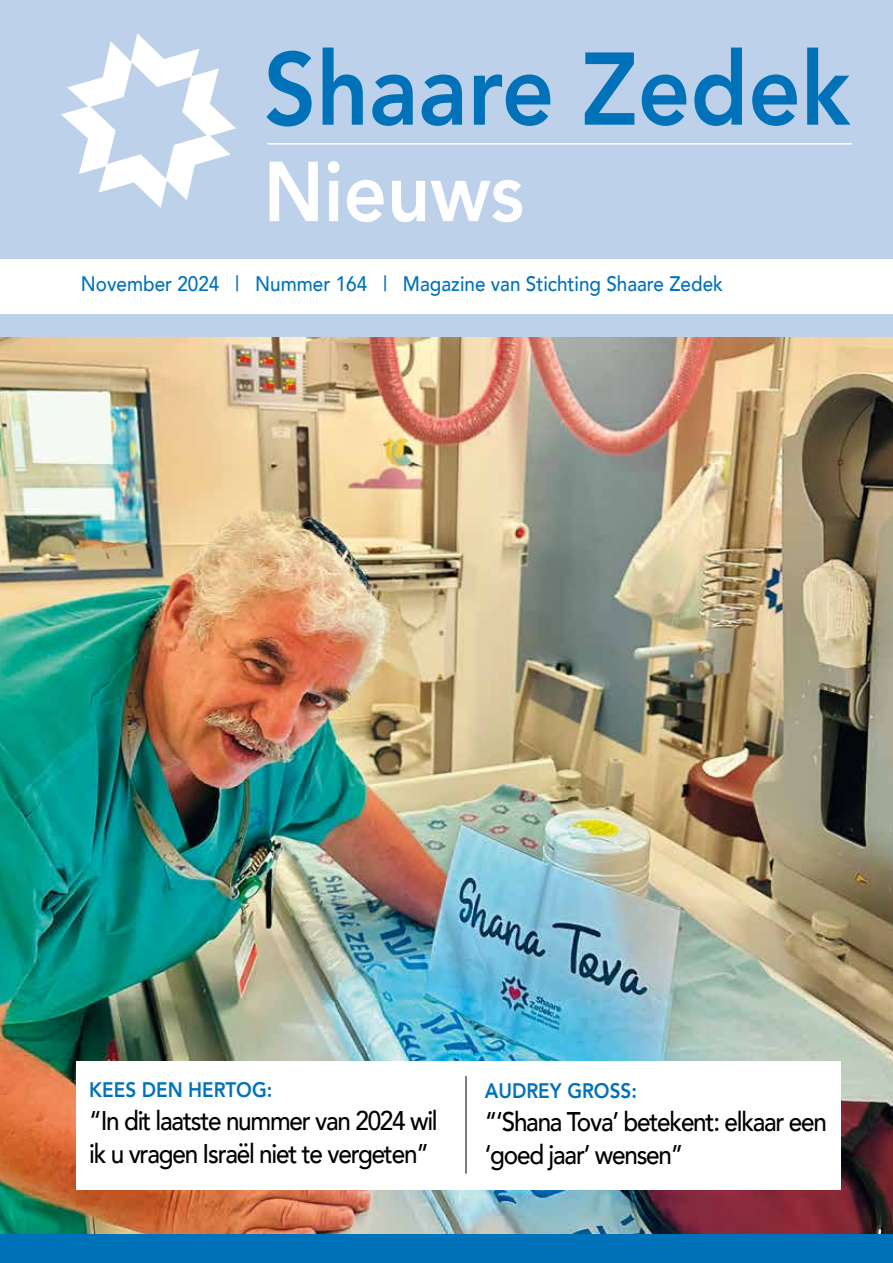
<style>
.page{position:relative;width:893px;height:1263px;background:#bdd1ea}
.page>*{position:absolute;margin:0;border:0;box-sizing:border-box;transform-origin:0 0}
.t1{font:800 102px "Avenir";color:#0072ba;scale:.9 1}
.t2{font:800 84px "Avenir";color:#fff;scale:.9 1}
.t3{font:500 27px/33px "Avenir";letter-spacing:-.05em;color:#000;scale:.9 1}
.t4{font:500 21px "Avenir";color:#0072ba;scale:.9 1}
.t5{font:800 21px "Avenir";color:#0072ba;scale:.9 1}
</style>
<div class="page">
<svg style="left:61px;top:33px;width:175px;height:175px"></svg>
<hr style="left:267px;top:143px;width:585px;height:2px;background:#fff">
<div style="left:0;top:259px;width:893px;height:54px;background:#fff"></div>
<div style="left:0;top:1192px;width:893px;height:71px;background:#0072ba"></div>
<img style="left:0;top:338px;width:893px;height:896px">
<div style="left:77px;top:1061px;width:763px;height:128px;background:#fff"></div>
<hr style="left:466px;top:1076px;width:1px;height:98px;background:#000">
<h1 class="t1" style="left:264px;top:10px;width:653px">Shaare Zedek</h1>
<h2 class="t2" style="left:264px;top:127px;width:291px">Nieuws</h2>
<p class="t4" style="left:81px;top:265px;width:715px">November 2024 | Nummer 164 | Magazine van Stichting Shaare Zedek</p>
<p class="t5" style="left:89px;top:1073px;width:205px">KEES DEN HERTOG:</p>
<p class="t3" style="left:89px;top:1102px;width:389px">“In dit laatste nummer van 2024 wil ik u vragen Israël niet te vergeten”</p>
<p class="t5" style="left:485px;top:1075px;width:171px">AUDREY GROSS:</p>
<p class="t3" style="left:485px;top:1104px;width:382px">“‘Shana Tova’ betekent: elkaar een ‘goed jaar’ wensen”</p>
</div>
